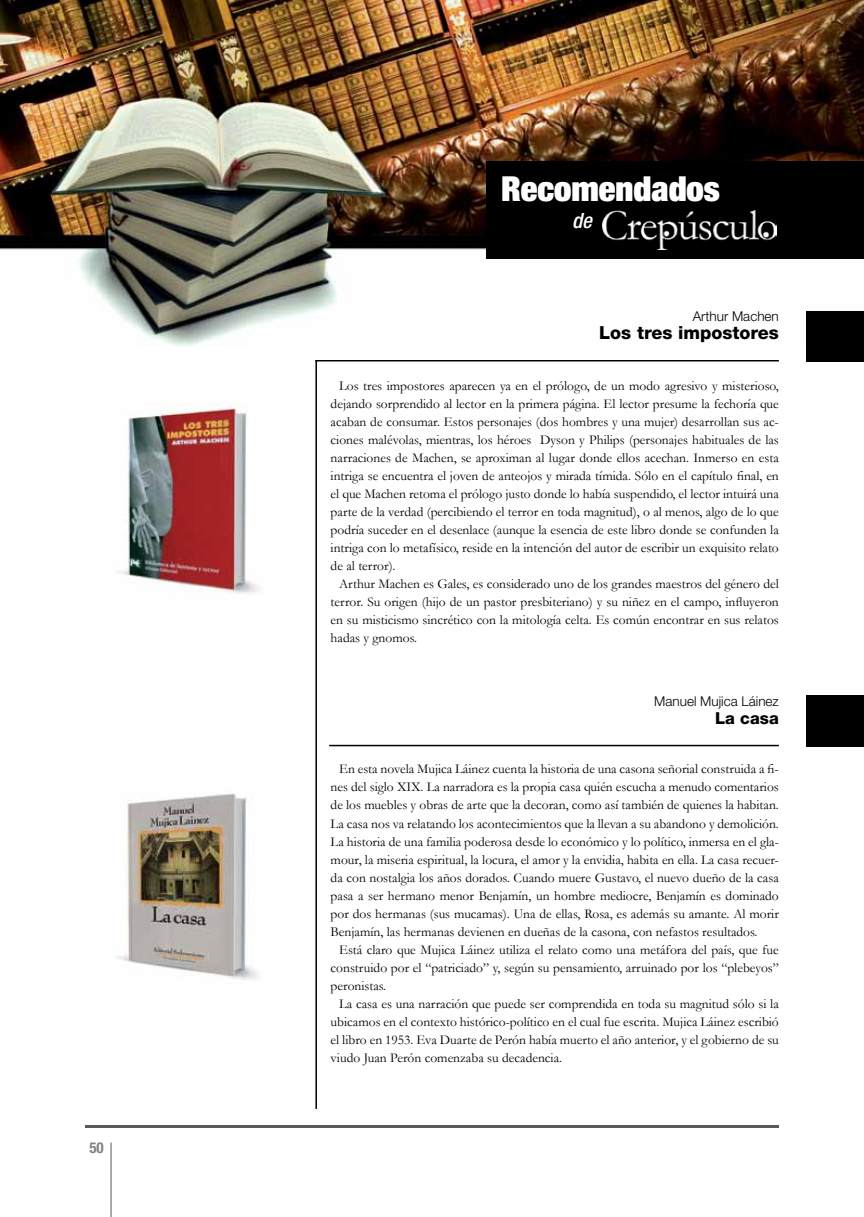
<style>
.page{position:relative;width:864px;height:1217px;background:#fff}
.page>*{position:absolute;margin:0;border:0;box-sizing:border-box;transform-origin:0 0}
.t1{font:900 condensed 34.5px "Helvetica Neue LT Std";color:#fff}
.t2{font:italic 500 condensed 21px "Helvetica Neue LT Std";color:#fff}
.t3{font:800 18px "Helvetica Neue LT Std";color:#000}
.t4{font:800 16.5px "Helvetica Neue LT Std";color:#000}
.t5{font:700 condensed 15px "Helvetica Neue LT Std";color:#808285}
.t6{font:13.5px/18px "Garamond";color:#000;text-align:justify}
.t7{font:300 13.5px "Helvetica Neue LT Std";color:#000}
</style>
<div class="page">
<hr style="left:111px;top:1142px;width:1px;height:74px;background:#58595b">
<hr style="left:85px;top:1125px;width:693px;height:2px;background:#58595b">
<img style="left:0;top:0;width:863px;height:346px">
<hr style="left:315px;top:360px;width:2px;height:748px;background:#000">
<hr style="left:329px;top:744px;width:449px;height:2px;background:#000">
<hr style="left:315px;top:360px;width:463px;height:1px;background:#000">
<div style="left:486px;top:161px;width:377px;height:98px;background:#000"></div>
<div style="left:806px;top:311px;width:57px;height:50px;background:#000"></div>
<div style="left:806px;top:695px;width:57px;height:51px;background:#000"></div>
<img style="left:602px;top:210px;width:174px;height:39px">
<img style="left:118px;top:406px;width:142px;height:188px">
<img style="left:116px;top:793px;width:142px;height:187px">
<p class="t5" style="left:89px;top:1138px;width:16px">50</p>
<h1 class="t1" style="left:501px;top:167px;width:220px">Recomendados</h1>
<h2 class="t2" style="left:572px;top:208px;width:21px">de</h2>
<p class="t7" style="left:692px;top:307px;width:88px">Arthur Machen</p>
<h3 class="t3" style="left:599px;top:321px;width:181px">Los tres impostores</h3>
<p class="t6" style="left:330px;top:376px;width:449px;text-indent:9px">Los tres impostores aparecen ya en el prólogo, de un modo agresivo y misterioso, dejando sorprendido al lector en la primera página. El lector presume la fechoría que acaban de consumar. Estos personajes (dos hombres y una mujer) desarrollan sus ac&shy;ciones malévolas, mientras, los héroes Dyson y Philips (personajes habituales de las narraciones de Machen, se aproximan al lugar donde ellos acechan. Inmerso en esta intriga se encuentra el joven de anteojos y mirada tímida. Sólo en el capítulo final, en el que Machen retoma el prólogo justo donde lo había suspendido, el lector intuirá una parte de la verdad (percibiendo el terror en toda magnitud), o al menos, algo de lo que podría suceder en el desenlace (aunque la esencia de este libro donde se confunden la intriga con lo metafísico, reside en la intención del autor de escribir un exquisito relato de al terror).</p>
<p class="t6" style="left:330px;top:574px;width:449px;text-indent:9px">Arthur Machen es Gales, es considerado uno de los grandes maestros del género del terror. Su origen (hijo de un pastor presbiteriano) y su niñez en el campo, influyeron en su misticismo sincrético con la mitología celta. Es común encontrar en sus relatos hadas y gnomos.</p>
<p class="t7" style="left:654px;top:692px;width:126px">Manuel Mujica Láinez</p>
<p class="t4" style="left:715px;top:708px;width:65px">La casa</p>
<p class="t6" style="left:330px;top:759px;width:449px;text-indent:9px">En esta novela Mujica Láinez cuenta la historia de una casona señorial construida a fi&shy;nes del siglo XIX. La narradora es la propia casa quién escucha a menudo comentarios de los muebles y obras de arte que la decoran, como así también de quienes la habitan.<br>La casa nos va relatando los acontecimientos que la llevan a su abandono y demolición.<br>La historia de una familia poderosa desde lo económico y lo político, inmersa en el gla&shy;mour, la miseria espiritual, la locura, el amor y la envidia, habita en ella. La casa recuer&shy;da con nostalgia los años dorados. Cuando muere Gustavo, el nuevo dueño de la casa pasa a ser hermano menor Benjamín, un hombre mediocre, Benjamín es dominado por dos hermanas (sus mucamas). Una de ellas, Rosa, es además su amante. Al morir Benjamín, las hermanas devienen en dueñas de la casona, con nefastos resultados.</p>
<p class="t6" style="left:330px;top:939px;width:449px;text-indent:9px">Está claro que Mujica Láinez utiliza el relato como una metáfora del país, que fue construido por el “patriciado” y, según su pensamiento, arruinado por los “plebeyos” peronistas.</p>
<p class="t6" style="left:330px;top:993px;width:449px;text-indent:9px">La casa es una narración que puede ser comprendida en toda su magnitud sólo si la ubicamos en el contexto histórico-político en el cual fue escrita. Mujica Láinez escribió el libro en 1953. Eva Duarte de Perón había muerto el año anterior, y el gobierno de su viudo Juan Perón comenzaba su decadencia.</p>
</div>
